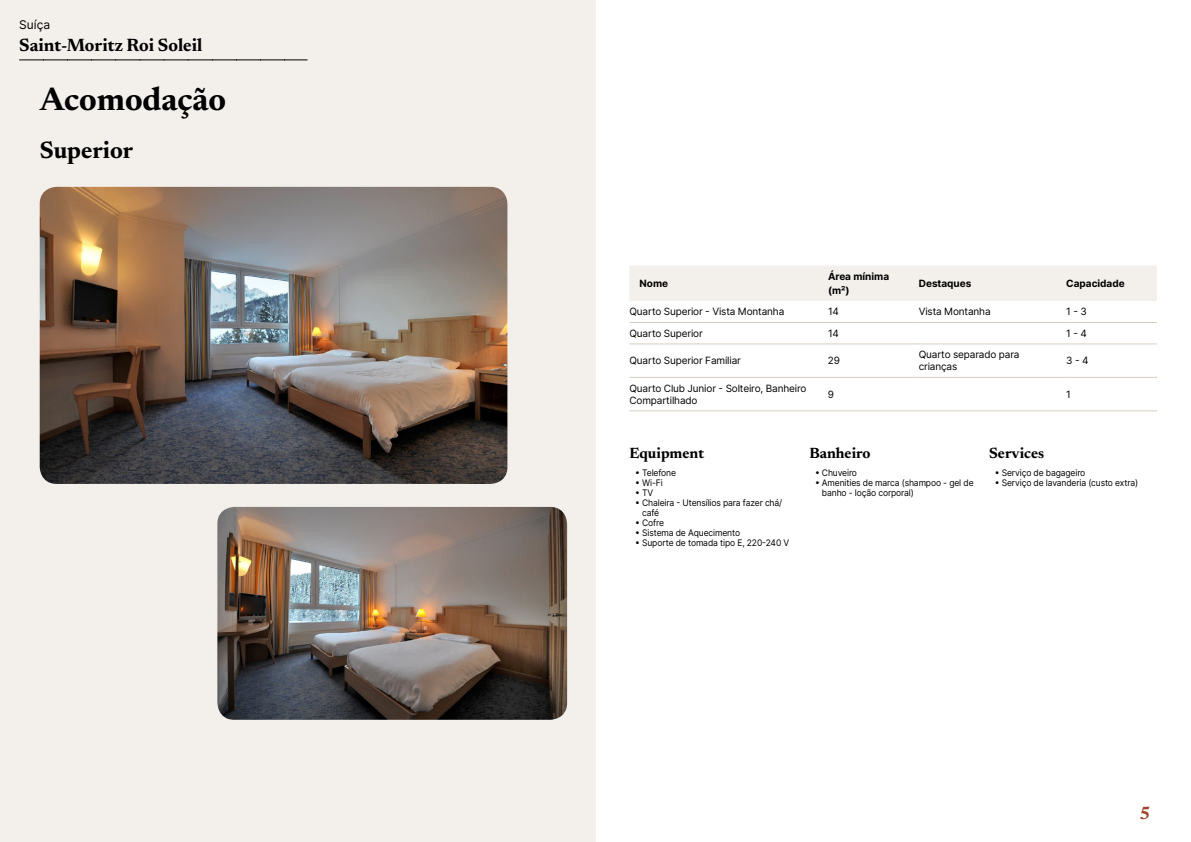
<style>
.page{position:relative;width:1191px;height:842px;background:#fff}
.page>*{position:absolute;margin:0;border:0;box-sizing:border-box;transform-origin:0 0}
.t1{font:700 33px "Newsreader 24 pt";color:#000}
.t2{font:700 24px "Newsreader 24 pt";color:#000}
.t3{font:700 18px "Newsreader 24 pt";color:#000}
.t4{font:700 18px "Newsreader 24 pt";color:#9d432c}
.t5{font:700 15px "Newsreader 24 pt";color:#000}
.t6{font:12px "Inter";color:#000}
.t7{font:10px/12px "Inter";letter-spacing:-.015em;color:#000}
.t8{font:700 10px/14px "Inter";color:#000}
.t9{font:9px/10px "Inter";letter-spacing:-.015em;color:#000;scale:.95 1}
</style>
<div class="page">
<div style="left:0;top:0;width:595px;height:842px;background:#f3f0ec"></div>
<img style="left:40px;top:187px;width:467px;height:297px">
<img style="left:217px;top:507px;width:350px;height:213px">
<svg style="left:20px;top:60px;width:287px;height:1px"></svg>
<div style="left:630px;top:266px;width:527px;height:35px;background:#f3f0ec"></div>
<hr style="left:629px;top:322px;width:199px;height:1px;background:#d7cdc1">
<hr style="left:828px;top:322px;width:90px;height:1px;background:#d7cdc1">
<hr style="left:918px;top:322px;width:148px;height:1px;background:#d7cdc1">
<hr style="left:1066px;top:322px;width:91px;height:1px;background:#d7cdc1">
<hr style="left:629px;top:343px;width:199px;height:1px;background:#d7cdc1">
<hr style="left:828px;top:343px;width:90px;height:1px;background:#d7cdc1">
<hr style="left:918px;top:343px;width:148px;height:1px;background:#d7cdc1">
<hr style="left:1066px;top:343px;width:91px;height:1px;background:#d7cdc1">
<hr style="left:629px;top:377px;width:199px;height:1px;background:#d7cdc1">
<hr style="left:828px;top:377px;width:90px;height:1px;background:#d7cdc1">
<hr style="left:918px;top:377px;width:148px;height:1px;background:#d7cdc1">
<hr style="left:1066px;top:377px;width:91px;height:1px;background:#d7cdc1">
<hr style="left:629px;top:410px;width:199px;height:1px;background:#d7cdc1">
<hr style="left:828px;top:410px;width:90px;height:1px;background:#d7cdc1">
<hr style="left:918px;top:410px;width:148px;height:1px;background:#d7cdc1">
<hr style="left:1066px;top:410px;width:91px;height:1px;background:#d7cdc1">
<h3 class="t6" style="left:19px;top:15px;width:32px">Suíça</h3>
<h3 class="t3" style="left:19px;top:32px;width:185px">Saint-Moritz Roi Soleil</h3>
<h1 class="t1" style="left:40px;top:76px;width:188px">Acomodação</h1>
<h2 class="t2" style="left:40px;top:133px;width:95px">Superior</h2>
<p class="t8" style="left:639px;top:276px;width:30px">Nome</p>
<p class="t8" style="left:828px;top:269px;width:63px">Área mínima (m²)</p>
<p class="t8" style="left:918px;top:276px;width:54px">Destaques</p>
<p class="t8" style="left:1066px;top:276px;width:60px">Capacidade</p>
<p class="t7" style="left:629px;top:306px;width:156px">Quarto Superior - Vista Montanha</p>
<p class="t7" style="left:828px;top:306px;width:12px">14</p>
<p class="t7" style="left:918px;top:306px;width:73px">Vista Montanha</p>
<p class="t7" style="left:1066px;top:306px;width:22px">1 - 3</p>
<p class="t7" style="left:629px;top:327px;width:75px">Quarto Superior</p>
<p class="t7" style="left:828px;top:327px;width:12px">14</p>
<p class="t7" style="left:1066px;top:327px;width:22px">1 - 4</p>
<p class="t7" style="left:629px;top:354px;width:113px">Quarto Superior Familiar</p>
<p class="t7" style="left:828px;top:354px;width:14px">29</p>
<p class="t7" style="left:918px;top:348px;width:102px">Quarto separado para crianças</p>
<p class="t7" style="left:1066px;top:354px;width:24px">3 - 4</p>
<p class="t7" style="left:629px;top:382px;width:178px">Quarto Club Junior - Solteiro, Banheiro<br>Compartilhado</p>
<p class="t7" style="left:828px;top:388px;width:8px">9</p>
<p class="t7" style="left:1066px;top:388px;width:6px">1</p>
<h3 class="t5" style="left:629px;top:442px;width:76px">Equipment</h3>
<p class="t9" style="left:635px;top:468px;width:44px">• Telefone</p>
<p class="t9" style="left:635px;top:478px;width:31px">• Wi-Fi</p>
<p class="t9" style="left:635px;top:488px;width:21px">• TV</p>
<p class="t9" style="left:642px;top:498px;width:149px;text-indent:-7px">• Chaleira - Utensílios para fazer chá/ café</p>
<p class="t9" style="left:635px;top:518px;width:32px">• Cofre</p>
<p class="t9" style="left:635px;top:528px;width:112px">• Sistema de Aquecimento</p>
<p class="t9" style="left:635px;top:538px;width:164px">• Suporte de tomada tipo E, 220-240 V</p>
<h3 class="t5" style="left:809px;top:442px;width:63px">Banheiro</h3>
<p class="t9" style="left:815px;top:468px;width:46px">• Chuveiro</p>
<p class="t9" style="left:822px;top:478px;width:161px;text-indent:-7px">• Amenities de marca (shampoo - gel de banho - loção corporal)</p>
<h3 class="t5" style="left:989px;top:442px;width:57px">Services</h3>
<p class="t9" style="left:994px;top:468px;width:97px">• Serviço de bagageiro</p>
<p class="t9" style="left:994px;top:478px;width:152px">• Serviço de lavanderia (custo extra)</p>
<h3 class="t4" style="left:1139px;top:800px;width:13px">5</h3>
</div>
